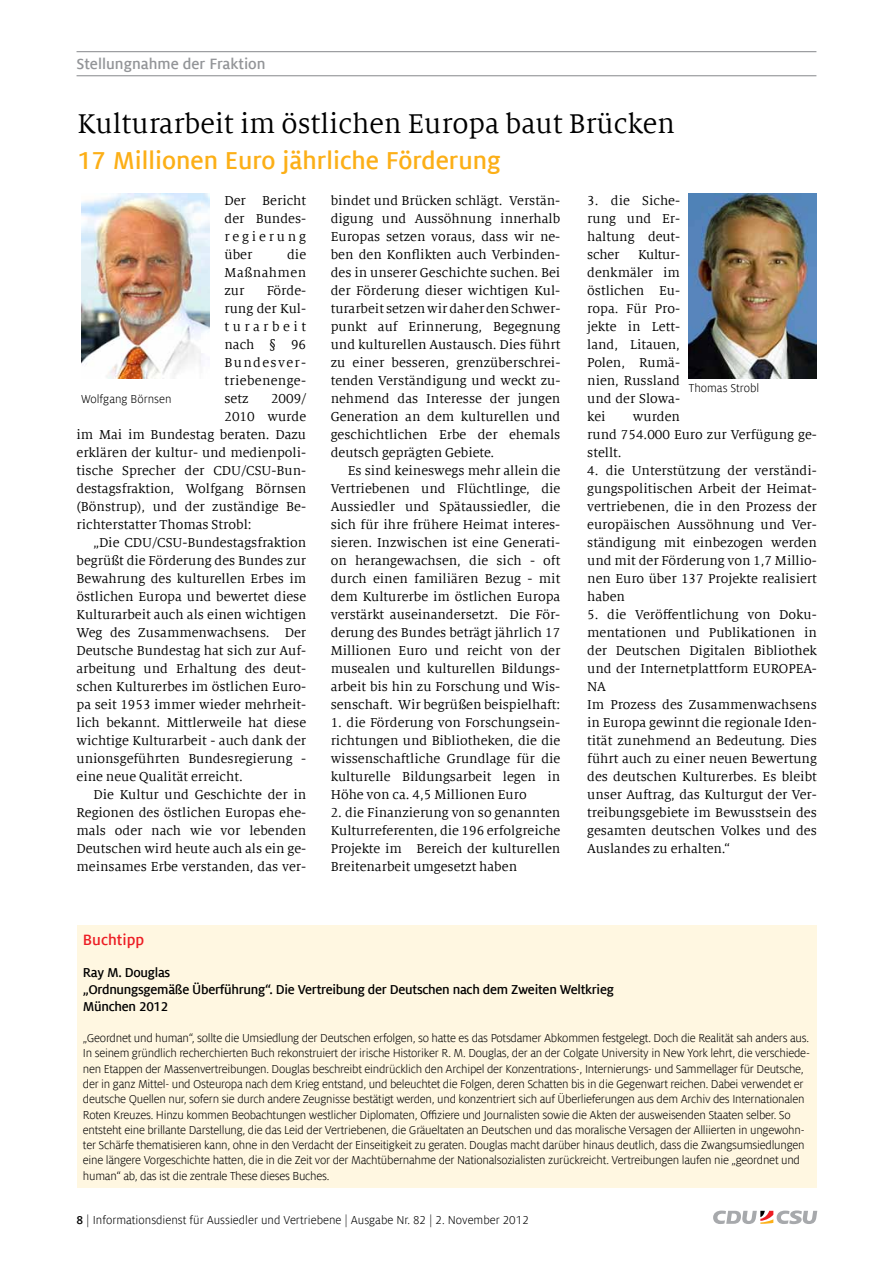
<style>
.page{position:relative;width:893px;height:1263px;background:#fff}
.page>*{position:absolute;margin:0;border:0;box-sizing:border-box;transform-origin:0 0}
.t1{font:30px "Milo Serif Offc";color:#000}
.t2{font:700 27px "Milo Sans Offc";color:#fcaf17}
.t3{font:700 16.5px "Milo Sans Offc";color:#939598}
.t4{font:700 16.5px "Milo Sans Offc";color:#ed1d24}
.t5{font:14.25px/18px "Milo Serif Offc";color:#000;text-align:justify}
.t6{font:700 14.25px/17.1px "Milo Sans Offc";letter-spacing:-.02em;color:#000}
.t7{font:12.75px/15.3px "Milo Sans Offc";letter-spacing:-.02em;color:#000}
.t8{font:12.75px "Milo Sans Offc";color:#000}
.s1{font-weight:700}
</style>
<div class="page">
<svg style="left:713px;top:1210px;width:104px;height:14px"></svg>
<hr style="left:77px;top:51px;width:739px;height:1px;background:#939598">
<hr style="left:77px;top:75px;width:739px;height:1px;background:#939598">
<img style="left:81px;top:194px;width:128px;height:184px">
<img style="left:688px;top:194px;width:128px;height:184px">
<div style="left:77px;top:925px;width:739px;height:263px;background:#fff7e1"></div>
<p class="t3" style="left:77px;top:55px;width:191px">Stellungnahme der Fraktion</p>
<h1 class="t1" style="left:78px;top:108px;width:599px">Kulturarbeit im östlichen Europa baut Brücken</h1>
<h2 class="t2" style="left:78px;top:146px;width:425px">17 Millionen Euro jährliche Förderung</h2>
<p class="t5" style="left:225px;top:192px;width:83px">Der Bericht der Bundes&shy;regierung über</p>
<p class="t5" style="left:225px;top:246px;width:83px;text-indent:63px">die Maßnahmen zur</p>
<p class="t5" style="left:225px;top:282px;width:83px;text-indent:42px">Förde&shy;rung der Kul&shy;turarbeit nach § 96<br>Bundesver&shy;triebenenge&shy;setz</p>
<p class="t5" style="left:271px;top:390px;width:37px">2009/</p>
<p class="t5" style="left:225px;top:408px;width:83px">2010 wurde</p>
<p class="t5" style="left:77px;top:426px;width:231px">im Mai im Bundestag beraten. Dazu</p>
<p class="t5" style="left:77px;top:444px;width:231px">erklären der kultur- und medienpoli-</p>
<p class="t5" style="left:77px;top:462px;width:231px">tische Sprecher der CDU/CSU-Bun-</p>
<p class="t5" style="left:77px;top:480px;width:231px">destagsfraktion, Wolfgang Börnsen</p>
<p class="t5" style="left:77px;top:498px;width:231px">(Bönstrup), und der zuständige Be-</p>
<p class="t5" style="left:77px;top:516px;width:177px">richterstatter Thomas Strobl:</p>
<p class="t5" style="left:94px;top:534px;width:214px">„Die CDU/CSU-Bundestagsfraktion</p>
<p class="t5" style="left:77px;top:552px;width:231px">begrüßt die Förderung des Bundes zur</p>
<p class="t5" style="left:77px;top:570px;width:231px">Bewahrung des kulturellen Erbes im</p>
<p class="t5" style="left:77px;top:588px;width:231px">östlichen Europa und bewertet diese</p>
<p class="t5" style="left:77px;top:606px;width:231px">Kulturarbeit auch als einen wichtigen</p>
<p class="t5" style="left:77px;top:624px;width:231px">Weg des Zusammenwachsens. Der</p>
<p class="t5" style="left:77px;top:642px;width:231px">Deutsche Bundestag hat sich zur Auf-</p>
<p class="t5" style="left:77px;top:660px;width:231px">arbeitung und Erhaltung des deut-</p>
<p class="t5" style="left:77px;top:678px;width:231px">schen Kulturerbes im östlichen Euro-</p>
<p class="t5" style="left:77px;top:696px;width:231px">pa seit 1953 immer wieder mehrheit-</p>
<p class="t5" style="left:77px;top:714px;width:231px">lich bekannt. Mittlerweile hat diese</p>
<p class="t5" style="left:77px;top:732px;width:231px">wichtige Kulturarbeit - auch dank der</p>
<p class="t5" style="left:77px;top:750px;width:231px">unionsgeführten Bundesregierung -</p>
<p class="t5" style="left:77px;top:768px;width:168px">eine neue Qualität erreicht.</p>
<p class="t5" style="left:94px;top:786px;width:214px">Die Kultur und Geschichte der in</p>
<p class="t5" style="left:77px;top:804px;width:231px">Regionen des östlichen Europas ehe-</p>
<p class="t5" style="left:77px;top:822px;width:231px">mals oder nach wie vor lebenden</p>
<p class="t5" style="left:77px;top:840px;width:231px">Deutschen wird heute auch als ein ge-</p>
<p class="t5" style="left:77px;top:858px;width:231px">meinsames Erbe verstanden, das ver-</p>
<p class="t8" style="left:81px;top:392px;width:92px">Wolfgang Börnsen</p>
<p class="t5" style="left:331px;top:192px;width:231px">bindet und Brücken schlägt. Verstän&shy;digung und Aussöhnung innerhalb Europas setzen voraus, dass wir ne&shy;ben den Konflikten auch Verbinden&shy;des in unserer Geschichte suchen. Bei der Förderung dieser wichtigen Kul&shy;turarbeit setzen wir daher den Schwer&shy;punkt auf Erinnerung, Begegnung und kulturellen Austausch. Dies führt zu einer besseren, grenzüberschrei&shy;tenden Verständigung und weckt zu&shy;nehmend das Interesse der jungen Generation an dem kulturellen und geschichtlichen Erbe der ehemals deutsch geprägten Gebiete.</p>
<p class="t5" style="left:331px;top:462px;width:231px;text-indent:17px">Es sind keineswegs mehr allein die Vertriebenen und Flüchtlinge, die Aussiedler und Spätaussiedler, die sich für ihre frühere Heimat interes&shy;sieren. Inzwischen ist eine Generati&shy;on herangewachsen, die sich - oft durch einen familiären Bezug - mit dem Kulturerbe im östlichen Europa verstärkt auseinandersetzt. Die För&shy;derung des Bundes beträgt jährlich 17<br>Millionen Euro und reicht von der musealen und kulturellen Bildungs&shy;arbeit bis hin zu Forschung und Wis&shy;senschaft. Wir begrüßen beispielhaft:</p>
<p class="t5" style="left:331px;top:714px;width:231px">1. die Förderung von Forschungsein&shy;richtungen und Bibliotheken, die die wissenschaftliche Grundlage für die kulturelle Bildungsarbeit legen in Höhe von ca. 4,5 Millionen Euro</p>
<p class="t5" style="left:331px;top:804px;width:231px">2. die Finanzierung von so genannten Kulturreferenten, die 196 erfolgreiche Projekte im Bereich der kulturellen Breitenarbeit umgesetzt haben</p>
<p class="t5" style="left:587px;top:192px;width:94px">3. die Siche&shy;rung und Er&shy;haltung deut&shy;scher</p>
<p class="t5" style="left:587px;top:246px;width:94px;text-indent:51px">Kultur&shy;denkmäler im östlichen Eu&shy;ropa. Für Pro&shy;jekte in Lett&shy;land, Litauen, Polen, Rumä&shy;nien, Russland und der Slowa&shy;kei</p>
<p class="t8" style="left:689px;top:381px;width:72px">Thomas Strobl</p>
<p class="t5" style="left:587px;top:408px;width:231px;text-align:left;text-indent:46px">wurden<br>rund 754.000 Euro zur Verfügung ge&shy;stellt.</p>
<p class="t5" style="left:587px;top:462px;width:231px">4. die Unterstützung der verständi&shy;gungspolitischen Arbeit der Heimat&shy;vertriebenen, die in den Prozess der europäischen Aussöhnung und Ver&shy;ständigung mit einbezogen werden und mit der Förderung von 1,7 Millio&shy;nen Euro über 137 Projekte realisiert haben</p>
<p class="t5" style="left:587px;top:606px;width:231px;text-align:left">5. die Veröffentlichung von Doku&shy;mentationen und Publikationen in der Deutschen Digitalen Bibliothek und der Internetplattform EUROPEA-<br>NA<br>Im Prozess des Zusammenwachsens in Europa gewinnt die regionale Iden&shy;tität zunehmend an Bedeutung. Dies führt auch zu einer neuen Bewertung des deutschen Kulturerbes. Es bleibt unser Auftrag, das Kulturgut der Ver&shy;treibungsgebiete im Bewusstsein des gesamten deutschen Volkes und des<br>Auslandes zu erhalten.“</p>
<p class="t4" style="left:83px;top:930px;width:63px">Buchtipp</p>
<p class="t6" style="left:83px;top:964px;width:532px">Ray M. Douglas<br>„Ordnungsgemäße Überführung“. Die Vertreibung der Deutschen nach dem Zweiten Weltkrieg<br>München 2012</p>
<p class="t7" style="left:83px;top:1030px;width:728px">„Geordnet und human“, sollte die Umsiedlung der Deutschen erfolgen, so hatte es das Potsdamer Abkommen festgelegt. Doch die Realität sah anders aus.<br>In seinem gründlich recherchierten Buch rekonstruiert der irische Historiker R. M. Douglas, der an der Colgate University in New York lehrt, die verschiede&shy;nen Etappen der Massenvertreibungen. Douglas beschreibt eindrücklich den Archipel der Konzentrations-, Internierungs- und Sammellager für Deutsche, der in ganz Mittel- und Osteuropa nach dem Krieg entstand, und beleuchtet die Folgen, deren Schatten bis in die Gegenwart reichen. Dabei verwendet er deutsche Quellen nur, sofern sie durch andere Zeugnisse bestätigt werden, und konzentriert sich auf Überlieferungen aus dem Archiv des Internationalen Roten Kreuzes. Hinzu kommen Beobachtungen westlicher Diplomaten, Offiziere und Journalisten sowie die Akten der ausweisenden Staaten selber. So entsteht eine brillante Darstellung, die das Leid der Vertriebenen, die Gräueltaten an Deutschen und das moralische Versagen der Alliierten in ungewohn&shy;ter Schärfe thematisieren kann, ohne in den Verdacht der Einseitigkeit zu geraten. Douglas macht darüber hinaus deutlich, dass die Zwangsumsiedlungen eine längere Vorgeschichte hatten, die in die Zeit vor der Machtübernahme der Nationalsozialisten zurückreicht. Vertreibungen laufen nie „geordnet und human“ ab, das ist die zentrale These dieses Buches.</p>
<p class="t8" style="left:77px;top:1213px;width:454px"><span class="s1">8</span> | Informationsdienst für Aussiedler und Vertriebene | Ausgabe Nr. 82 | 2. November 2012</p>
</div>
